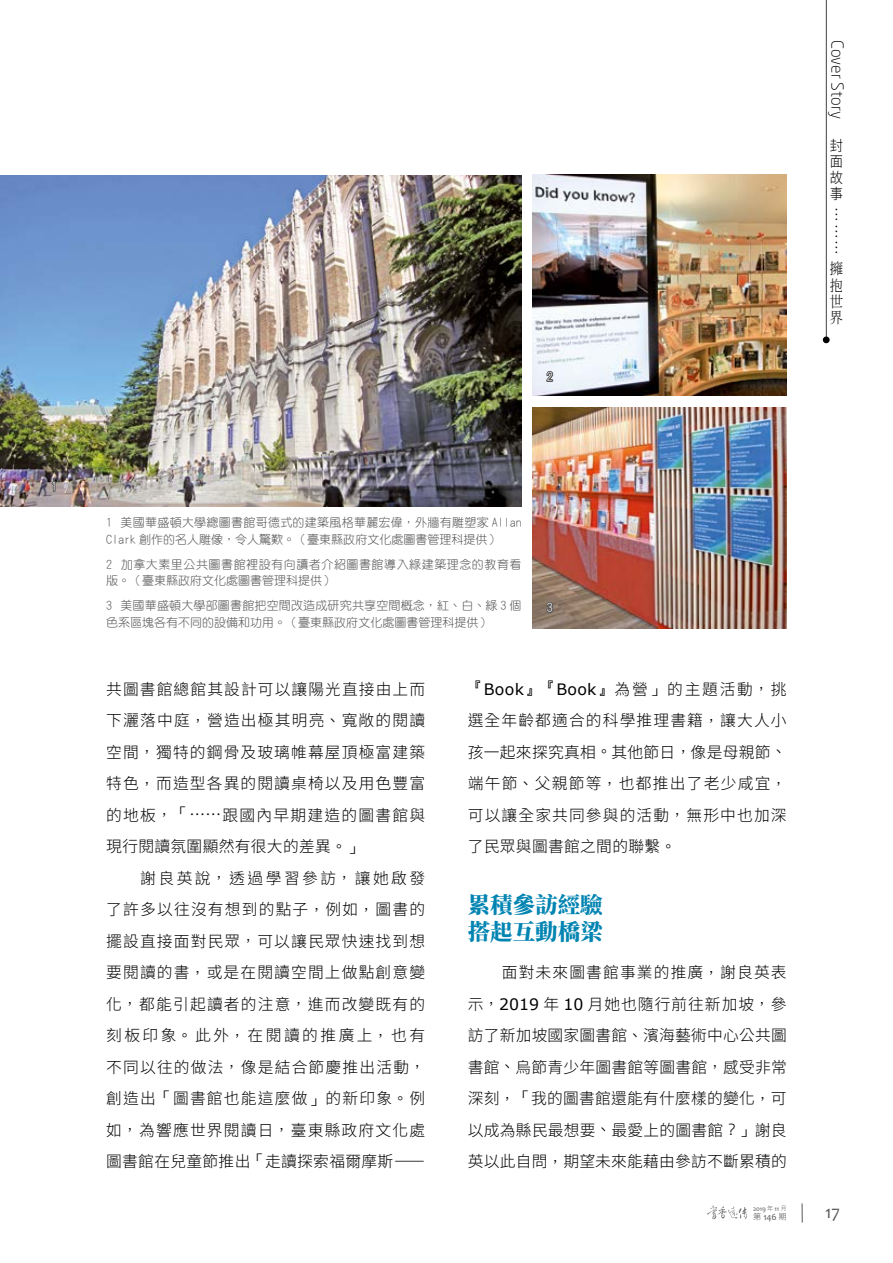
<style>
.page{position:relative;width:893px;height:1263px;background:#fff}
.page>*{position:absolute;margin:0;border:0;box-sizing:border-box;transform-origin:0 0}
.t1{font:800 22.5px/27px "Source Han Serif TC";color:#0084b1}
.t2{font:18px "Candara";color:#595757}
.t3{font:300 16.5px "Neo Sans";color:#000}
.t4{font:300 15.75px/31.5px "Noto Sans Hant";letter-spacing:.07em;color:#000;text-align:justify}
.t5{font:15.75px "Verdana";letter-spacing:.02em;color:#000}
.t6{font:300 14.85px/16.4px "Gen Jyuu Gothic";color:#000;text-align:justify;scale:.9 1}
.t7{font:300 14.85px/16.4px "Adobe Ming Std";color:#000;text-align:justify;scale:.9 1}
.t8{font:12px/16.5px "DF Yuan Lt HK BF";letter-spacing:.015em;color:#595757}
.t9{font:12px/16.5px "DF Yuan Lt HK BF";letter-spacing:.045em;color:#595757}
.t10{font:12px "DF Yuan Lt HK BF";color:#fff}
.t11{font:9.45px "Candara";color:#595757}
.t12{font:6.9px "Candara";letter-spacing:-.02em;color:#595757}
.s1{font-family:"DF Li Hei W3 WIN BF";font-weight:400}
.s2{font-family:"DF Li Hei W3 WIN BF"}
.s3{font-family:"Noto Sans Hant";font-weight:300}
.s4{font-family:"Verdana";font-weight:400}
.s5{font-family:"DF Hei W3 WINP BF";font-size:6px}
.s6{font-family:"DF Hei W3 WINP BF";font-size:8.25px}
</style>
<div class="page">
<svg style="left:802px;top:1203px;width:1px;height:19px"></svg>
<svg style="left:707px;top:1205px;width:40px;height:14px"></svg>
<div style="left:823px;top:336px;width:7px;height:7px;background:#000;border-radius:3px"></div>
<img style="left:0;top:175px;width:522px;height:331px">
<img style="left:532px;top:174px;width:255px;height:221px">
<img style="left:532px;top:407px;width:255px;height:221px">
<svg style="left:50px;top:479px;width:7px;height:14px"></svg>
<svg style="left:545px;top:369px;width:10px;height:14px"></svg>
<svg style="left:545px;top:600px;width:10px;height:14px"></svg>
<p class="t10" style="left:51px;top:480px;width:7px">1</p>
<p class="t10" style="left:547px;top:371px;width:7px">2</p>
<p class="t3" style="left:845px;top:40px;width:81px;rotate:90deg">Cover Story</p>
<p class="t6" style="left:830px;top:137px;width:16px">封面故事</p>
<p class="t6" style="left:830px;top:206px;width:10px">… … …</p>
<p class="t7" style="left:830px;top:260px;width:16px">擁抱世界</p>
<p class="t8" style="left:106px;top:514px;width:417px">1 美國華盛頓大學總圖書館哥德式的建築風格華麗宏偉，外牆有雕塑家 Allan<br>Clark 創作的名人雕像，令人驚歎。（臺東縣政府文化處圖書管理科提供）</p>
<p class="t9" style="left:106px;top:556px;width:417px">2 加拿大素里公共圖書館裡設有向讀者介紹圖書館導入綠建築理念的教育看版。（臺東縣政府文化處圖書管理科提供）</p>
<p class="t8" style="left:106px;top:597px;width:417px">3 美國華盛頓大學部圖書館把空間改造成研究共享空間概念，紅、白、綠 3 個色系區塊各有不同的設備和功用。（臺東縣政府文化處圖書管理科提供）</p>
<p class="t10" style="left:547px;top:602px;width:7px">3</p>
<p class="t4" style="left:106px;top:673px;width:320px">共圖書館總館其設計可以讓陽光直接由上而下灑落中庭<span class="s1">，</span>營造出極其明亮<span class="s1">、</span>寬敞的閱讀空間<span class="s1">，</span>獨特的鋼骨及玻璃帷幕屋頂極富建築特色<span class="s1">，</span>而造型各異的閱讀桌椅以及用色豐富的地板<span class="s1">，「……</span>跟國內早期建造的圖書館與現行閱讀氛圍顯然有很大的差異<span class="s1">。」</span></p>
<p class="t4" style="left:106px;top:862px;width:321px;text-indent:34px">謝良英說<span class="s1">，</span>透過學習參訪<span class="s1">，</span>讓她啟發了許多以往沒有想到的點子<span class="s1">，</span>例如<span class="s1">，</span>圖書的擺設直接面對民眾<span class="s1">，</span>可以讓民眾快速找到想要閱讀的書<span class="s1">，</span>或是在閱讀空間上做點創意變化<span class="s1">，</span>都能引起讀者的注意<span class="s1">，</span>進而改變既有的刻板印象<span class="s1">。</span>此外<span class="s1">，</span>在閱讀的推廣上<span class="s1">，</span>也有不同以往的做法<span class="s1">，</span>像是結合節慶推出活動<span class="s1">，</span>創造出<span class="s1">「</span>圖書館也能這麼做<span class="s1">」</span>的新印象<span class="s1">。</span>例如<span class="s1">，</span>為響應世界閱讀日<span class="s1">，</span>臺東縣政府文化處圖書館在兒童節推出<span class="s1">「</span>走讀探索福爾摩斯<span class="s1">—</span></p>
<p class="t5" style="left:468px;top:678px;width:320px"><span class="s2">『</span>Book<span class="s2">』『</span>Book<span class="s2">』</span><span class="s3">為營</span><span class="s2">」</span><span class="s3">的主題活動</span><span class="s2">，</span><span class="s3">挑</span></p>
<p class="t4" style="left:468px;top:705px;width:320px">選全年齡都適合的科學推理書籍<span class="s1">，</span>讓大人小孩一起來探究真相<span class="s1">。</span>其他節日<span class="s1">，</span>像是母親節<span class="s1">、</span>端午節<span class="s1">、</span>父親節等<span class="s1">，</span>也都推出了老少咸宜<span class="s1">，</span>可以讓全家共同參與的活動<span class="s1">，</span>無形中也加深了民眾與圖書館之間的聯繫<span class="s1">。</span></p>
<h1 class="t1" style="left:468px;top:892px;width:136px">累積參訪經驗搭起互動橋梁</h1>
<p class="t4" style="left:468px;top:957px;width:320px;text-indent:34px">面對未來圖書館事業的推廣<span class="s1">，</span>謝良英表示<span class="s1">，</span><span class="s4">2019</span> 年 <span class="s4">10</span> 月她也隨行前往新加坡<span class="s1">，</span>參訪了新加坡國家圖書館<span class="s1">、</span>濱海藝術中心公共圖書館<span class="s1">、</span>烏節青少年圖書館等圖書館<span class="s1">，</span>感受非常深刻<span class="s1">，「</span>我的圖書館還能有什麼樣的變化<span class="s1">，</span>可以成為縣民最想要<span class="s1">、</span>最愛上的圖書館<span class="s1">？」</span>謝良英以此自問<span class="s1">，</span>期望未來能藉由參訪不斷累積的</p>
<p class="t12" style="left:753px;top:1204px;width:35px">2019 <span class="s5">年</span> 11 <span class="s5">月</span></p>
<p class="t11" style="left:753px;top:1211px;width:35px"><span class="s6">第</span> 146 <span class="s6">期</span></p>
<p class="t2" style="left:825px;top:1201px;width:16px">17</p>
</div>
